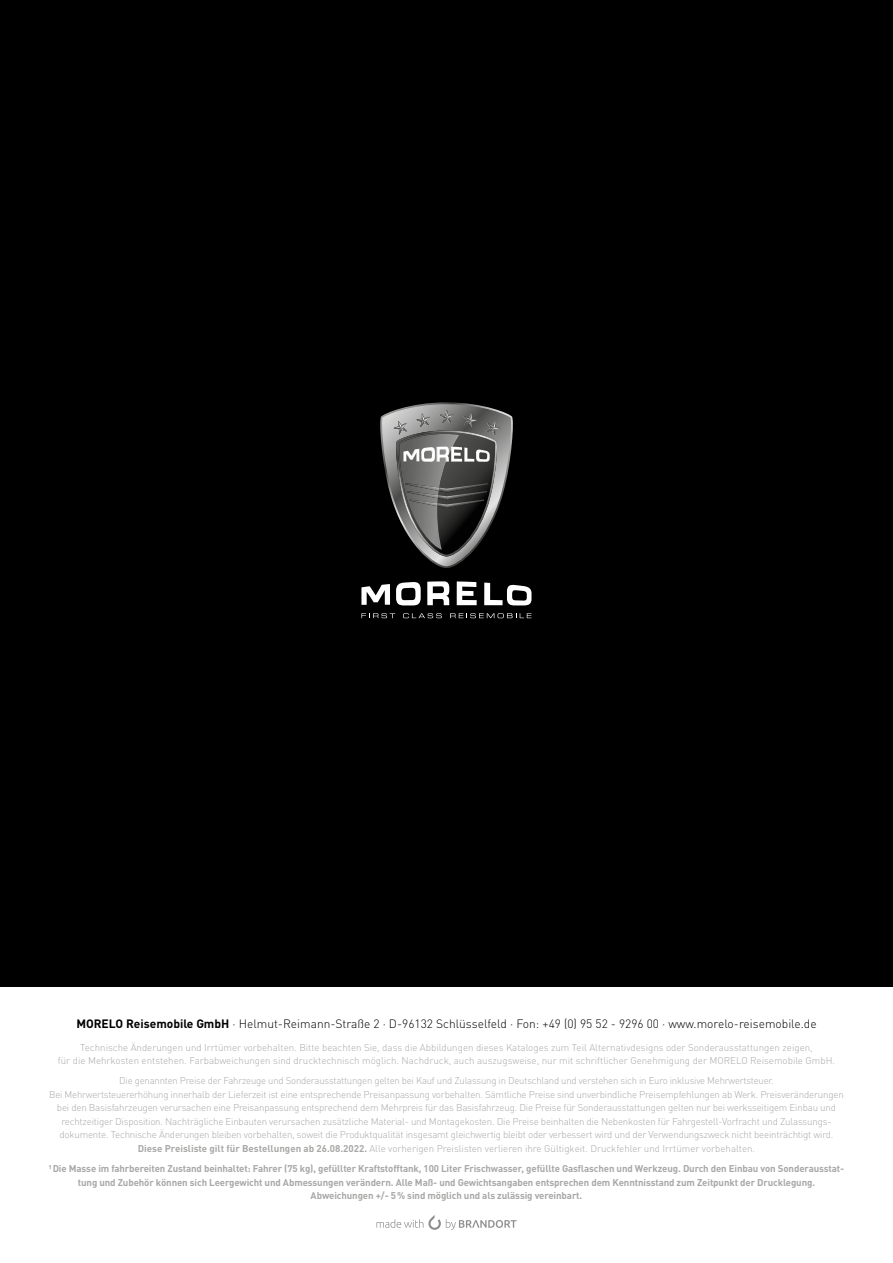
<style>
.page{position:relative;width:893px;height:1263px;background:#fff}
.page>*{position:absolute;margin:0;border:0;box-sizing:border-box;transform-origin:0 0}
.t1{font:300 12px "DIN Pro";color:#000}
.t2{font:300 9.75px/13.5px "DIN Pro";letter-spacing:-.02em;color:#a8a8a7;text-align:center}
.t3{font:700 9.75px/13.5px "DIN Pro";letter-spacing:-.01em;color:#a8a8a7;text-align:center}
.t4{font:300 9.75px/13.5px "DIN Pro";color:#a8a8a7;text-align:center}
.s1{font-weight:700}
</style>
<div class="page">
<div style="left:0;top:0;width:893px;height:987px;background:#000"></div>
<svg style="left:361px;top:584px;width:29px;height:21px"></svg>
<svg style="left:396px;top:582px;width:25px;height:23px"></svg>
<svg style="left:427px;top:581px;width:22px;height:24px"></svg>
<svg style="left:457px;top:581px;width:20px;height:24px"></svg>
<svg style="left:484px;top:582px;width:47px;height:23px"></svg>
<svg style="left:361px;top:613px;width:34px;height:5px"></svg>
<svg style="left:403px;top:613px;width:39px;height:5px"></svg>
<svg style="left:450px;top:613px;width:81px;height:5px"></svg>
<svg style="left:380px;top:402px;width:133px;height:166px"></svg>
<svg style="left:376px;top:1215px;width:140px;height:15px"></svg>
<p class="t1" style="left:76px;top:1015px;width:742px"><span class="s1">MORELO Reisemobile GmbH</span> · Helmut-Reimann-Straße 2 · D-96132 Schlüsselfeld · Fon: +49 (0) 95 52 - 9296 00 · www.morelo-reisemobile.de</p>
<p class="t4" style="left:58px;top:1040px;width:779px">Technische Änderungen und Irrtümer vorbehalten. Bitte beachten Sie, dass die Abbildungen dieses Kataloges zum Teil Alternativdesigns oder Sonderausstattungen zeigen,<br>für die Mehrkosten entstehen. Farbabweichungen sind drucktechnisch möglich. Nachdruck, auch auszugsweise, nur mit schriftlicher Genehmigung der MORELO Reisemobile GmbH.</p>
<p class="t2" style="left:49px;top:1074px;width:796px">Die genannten Preise der Fahrzeuge und Sonderausstattungen gelten bei Kauf und Zulassung in Deutschland und verstehen sich in Euro inklusive Mehrwertsteuer.<br>Bei Mehrwertsteuererhöhung innerhalb der Lieferzeit ist eine entsprechende Preisanpassung vorbehalten. Sämtliche Preise sind unverbindliche Preisempfehlungen ab Werk. Preisveränderungen bei den Basisfahrzeugen verursachen eine Preisanpassung entsprechend dem Mehrpreis für das Basisfahrzeug. Die Preise für Sonderausstattungen gelten nur bei werksseitigem Einbau und rechtzeitiger Disposition. Nachträgliche Einbauten verursachen zusätzliche Material- und Montagekosten. Die Preise beinhalten die Nebenkosten für Fahrgestell-Vorfracht und Zulassungs&shy;dokumente. Technische Änderungen bleiben vorbehalten, soweit die Produktqualität insgesamt gleichwertig bleibt oder verbessert wird und der Verwendungszweck nicht beeinträchtigt wird.<br><span class="s1">Diese Preisliste gilt für Bestellungen ab 26.08.2022.</span> Alle vorherigen Preislisten verlieren ihre Gültigkeit. Druckfehler und Irrtümer vorbehalten.</p>
<p class="t3" style="left:49px;top:1161px;width:797px">¹Die Masse im fahrbereiten Zustand beinhaltet: Fahrer (75 kg), gefüllter Kraftstofftank, 100 Liter Frischwasser, gefüllte Gasflaschen und Werkzeug. Durch den Einbau von Sonderausstat&shy;tung und Zubehör können sich Leergewicht und Abmessungen verändern. Alle Maß- und Gewichtsangaben entsprechen dem Kenntnisstand zum Zeitpunkt der Drucklegung.<br>Abweichungen +/- 5% sind möglich und als zulässig vereinbart.</p>
</div>
